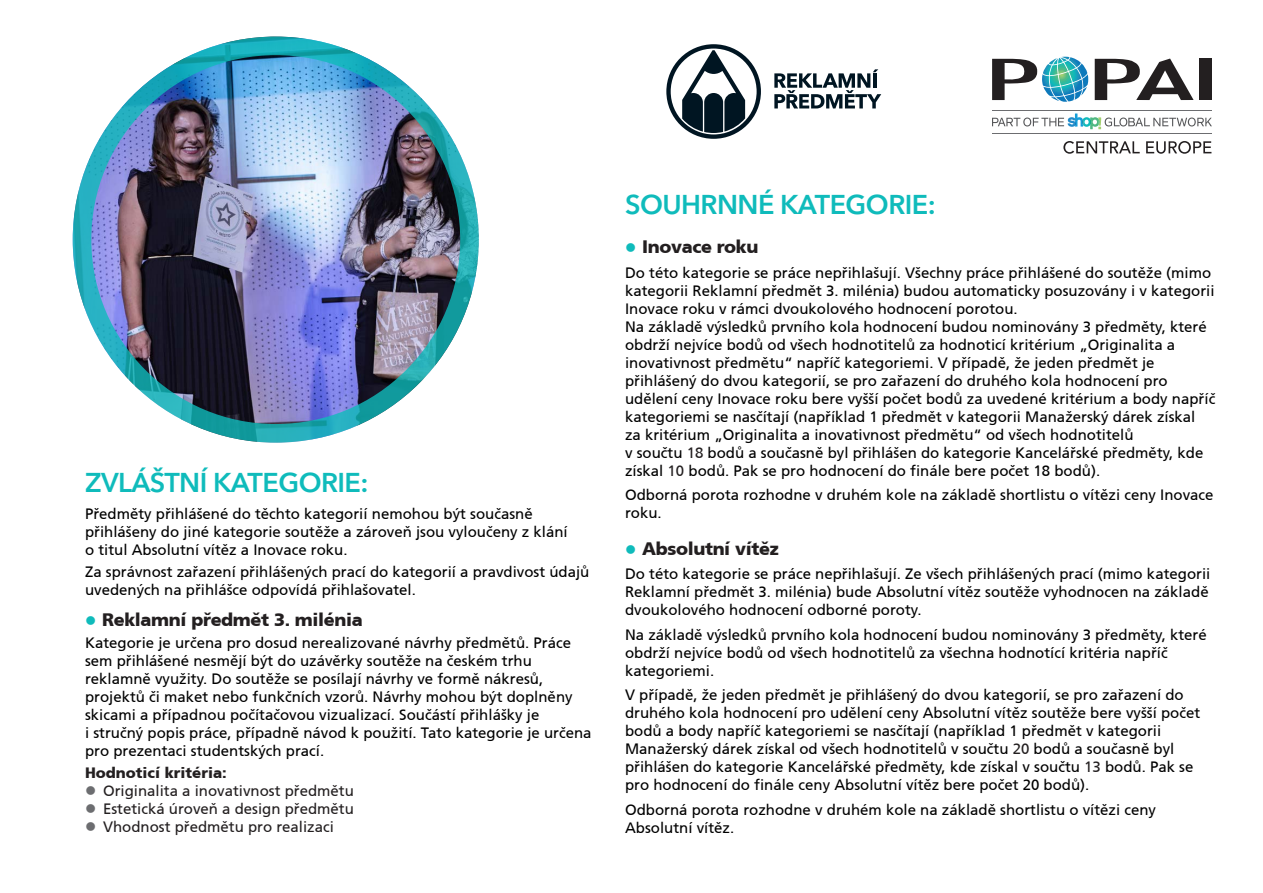
<style>
.page{position:relative;width:1263px;height:893px;background:#fff}
.page>*{position:absolute;margin:0;border:0;box-sizing:border-box;transform-origin:0 0}
.t1{font:600 27px "Avenir Next LT Pro";letter-spacing:-.02em;color:#0fbbbb}
.No_Spacing{font:900 18px "Frutiger CE";letter-spacing:-.02em;color:#231f20}
.Pa3{font:15px/18px "Frutiger CE";color:#000}
.Pa5{font:15px/18px "Frutiger CE";color:#000}
.No_Spacing-2{font:15px "Frutiger CE";color:#231f20}
.No_Spacing-3{font:900 15px "Frutiger CE";color:#231f20}
.s1{color:#0fbbbb}
.s2{color:#6c6d70}
.s3{color:#231f20}
</style>
<div class="page">
<svg style="left:992px;top:113px;width:220px;height:16px"></svg>
<svg style="left:1095px;top:59px;width:98px;height:41px"></svg>
<div style="left:1199px;top:59px;width:12px;height:41px;background:#231f20"></div>
<hr style="left:992px;top:110px;width:219px;height:1px;background:#6c6d70">
<hr style="left:992px;top:133px;width:219px;height:1px;background:#6c6d70">
<svg style="left:992px;top:57px;width:96px;height:45px"></svg>
<svg style="left:1063px;top:141px;width:77px;height:13px"></svg>
<svg style="left:1146px;top:141px;width:65px;height:13px"></svg>
<svg style="left:774px;top:69px;width:107px;height:39px"></svg>
<svg style="left:666px;top:44px;width:95px;height:95px"></svg>
<img style="left:73px;top:37px;width:406px;height:406px">
<p class="t1" style="left:85px;top:467px;width:285px">ZVLÁŠTNÍ KATEGORIE:</p>
<p class="Pa3" style="left:85px;top:505px;width:484px">Předměty přihlášené do těchto kategorií nemohou být současně přihlášeny do jiné kategorie soutěže a zároveň jsou vyloučeny z klání o titul Absolutní vítěz a Inovace roku.</p>
<p class="Pa5" style="left:85px;top:563px;width:506px">Za správnost zařazení přihlášených prací do kategorií a pravdivost údajů uvedených na přihlášce odpovídá přihlašovatel.</p>
<p class="No_Spacing" style="left:85px;top:609px;width:279px"><span class="s1">●</span> Reklamní předmět 3. milénia</p>
<p class="Pa3" style="left:85px;top:634px;width:508px">Kategorie je určena pro dosud nerealizované návrhy předmětů. Práce sem přihlášené nesmějí být do uzávěrky soutěže na českém trhu reklamně využity. Do soutěže se posílají návrhy ve formě nákresů, projektů či maket nebo funkčních vzorů. Návrhy mohou být doplněny skicami a případnou počítačovou vizualizací. Součástí přihlášky je<br>i stručný popis práce, případně návod k použití. Tato kategorie je určena pro prezentaci studentských prací.</p>
<p class="No_Spacing-3" style="left:85px;top:764px;width:143px">Hodnoticí kritéria:</p>
<p class="No_Spacing-2" style="left:85px;top:782px;width:270px"><span class="s2">●</span> Originalita a inovativnost předmětu</p>
<p class="No_Spacing-2" style="left:85px;top:800px;width:270px"><span class="s2">●</span> Estetická úroveň a design předmětu</p>
<p class="No_Spacing-2" style="left:85px;top:818px;width:250px"><span class="s2">●</span> Vhodnost předmětu pro realizaci</p>
<p class="t1" style="left:625px;top:188px;width:312px">SOUHRNNÉ KATEGORIE:</p>
<p class="No_Spacing" style="left:625px;top:236px;width:135px"><span class="s1">●</span> Inovace roku</p>
<p class="Pa3" style="left:625px;top:263px;width:592px">Do této kategorie se práce nepřihlašují. Všechny práce přihlášené do soutěže (mimo kategorii Reklamní předmět 3. milénia) budou automaticky posuzovány i v kategorii Inovace roku v rámci dvoukolového hodnocení porotou.<br>Na základě výsledků prvního kola hodnocení budou nominovány 3 předměty, které obdrží nejvíce bodů od všech hodnotitelů za hodnoticí kritérium „Originalita a inovativnost předmětu“ napříč kategoriemi. V případě, že jeden předmět je přihlášený do dvou kategorií, se pro zařazení do druhého kola hodnocení pro udělení ceny Inovace roku bere vyšší počet bodů za uvedené kritérium a body napříč kategoriemi se nasčítají (například 1 předmět v kategorii Manažerský dárek získal<br>za kritérium „Originalita a inovativnost předmětu“ od všech hodnotitelů<br>v součtu <span class="s3">18</span> bodů a současně byl přihlášen do kategorie Kancelářské předměty, kde získal <span class="s3">10</span> bodů. Pak se pro hodnocení do finále bere počet 18 bodů).</p>
<p class="Pa3" style="left:625px;top:486px;width:590px">Odborná porota rozhodne v druhém kole na základě shortlistu o vítězi ceny Inovace roku.</p>
<p class="No_Spacing" style="left:625px;top:538px;width:155px"><span class="s1">●</span> Absolutní vítěz</p>
<p class="Pa3" style="left:625px;top:565px;width:587px;text-align:justify">Do této kategorie se práce nepřihlašují. Ze všech přihlášených prací (mimo kategorii Reklamní předmět 3. milénia) bude Absolutní vítěz soutěže vyhodnocen na základě dvoukolového hodnocení odborné poroty.</p>
<p class="Pa3" style="left:625px;top:626px;width:583px">Na základě výsledků prvního kola hodnocení budou nominovány 3 předměty, které obdrží nejvíce bodů od všech hodnotitelů za všechna hodnotící kritéria napříč kategoriemi.</p>
<p class="Pa3" style="left:625px;top:686px;width:577px">V případě, že jeden předmět je přihlášený do dvou kategorií, se pro zařazení do druhého kola hodnocení pro udělení ceny Absolutní vítěz soutěže bere vyšší počet bodů a body napříč kategoriemi se nasčítají (například 1 předmět v kategorii Manažerský dárek získal od všech hodnotitelů v součtu <span class="s3">20</span> bodů a současně byl přihlášen do kategorie Kancelářské předměty, kde získal v součtu <span class="s3">13</span> bodů. Pak se pro hodnocení do finále ceny Absolutní vítěz bere počet 20 bodů).</p>
<p class="Pa3" style="left:625px;top:800px;width:532px">Odborná porota rozhodne v druhém kole na základě shortlistu o vítězi ceny<br>Absolutní vítěz.</p>
</div>
